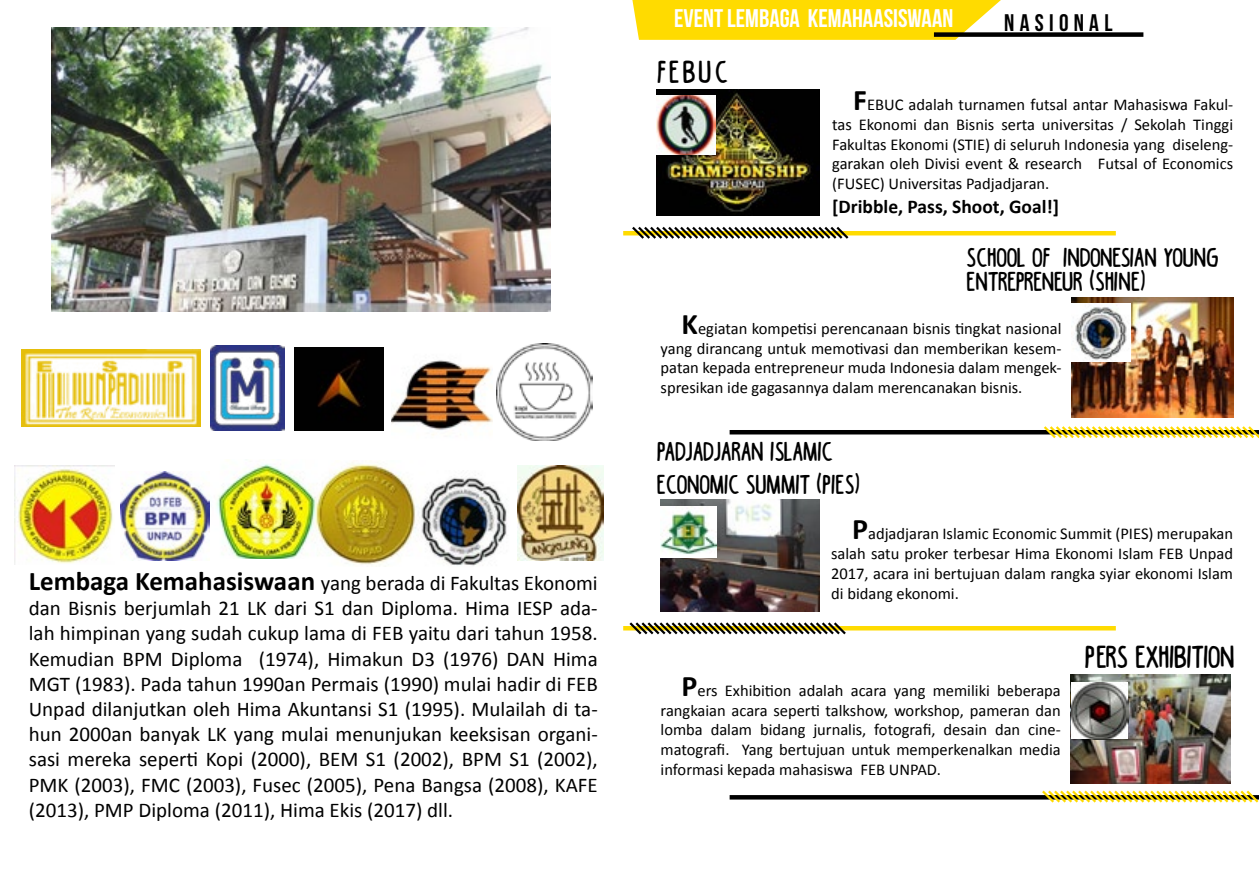
<style>
.page{position:relative;width:1259px;height:893px;background:#fff}
.page>*{position:absolute;margin:0;border:0;box-sizing:border-box;transform-origin:0 0}
.t1{font:700 31.5px "Black Coffee";color:#000}
.t2{font:700 27px/24px "Black Coffee";color:#000}
.t3{font:25.5px "Bebas Neue";color:#fff}
.t4{font:24px "Bebas Neue";letter-spacing:.22em;color:#000}
.t5{font:21px/25.2px "Calibri";color:#000;text-align:justify}
.t6{font:700 19.5px "Calibri";color:#000}
.t7{font:16.5px/19.8px "Calibri";color:#000;text-align:justify}
.s1{font-weight:700;font-size:27px}
.s2{font-weight:700;font-size:30px}
</style>
<div class="page">
<img style="left:295px;top:348px;width:89px;height:82px">
<img style="left:210px;top:346px;width:74px;height:84px">
<img style="left:22px;top:349px;width:178px;height:78px">
<img style="left:217px;top:464px;width:89px;height:94px">
<img style="left:120px;top:472px;width:90px;height:89px">
<img style="left:391px;top:360px;width:101px;height:75px">
<img style="left:15px;top:466px;width:99px;height:98px">
<img style="left:518px;top:465px;width:85px;height:95px">
<img style="left:428px;top:477px;width:79px;height:89px">
<img style="left:306px;top:462px;width:122px;height:103px">
<img style="left:496px;top:343px;width:96px;height:97px">
<img style="left:52px;top:27px;width:498px;height:284px">
<div style="left:729px;top:795px;width:530px;height:5px;background:#000"></div>
<img style="left:1071px;top:297px;width:162px;height:120px">
<img style="left:1071px;top:303px;width:59px;height:59px">
<img style="left:660px;top:499px;width:159px;height:113px">
<img style="left:660px;top:506px;width:56px;height:51px">
<img style="left:657px;top:89px;width:162px;height:126px">
<img style="left:657px;top:95px;width:58px;height:60px">
<svg style="left:632px;top:0;width:369px;height:40px;background:#fedd10"></svg>
<div style="left:934px;top:32px;width:209px;height:5px;background:#000"></div>
<img style="left:1071px;top:674px;width:159px;height:109px">
<img style="left:1071px;top:682px;width:57px;height:57px">
<hr style="left:623px;top:231px;width:492px;height:4px;background:#ffdb00">
<svg style="left:630px;top:226px;width:221px;height:13px"></svg>
<hr style="left:623px;top:626px;width:492px;height:4px;background:#ffdb00">
<svg style="left:627px;top:622px;width:221px;height:13px"></svg>
<hr style="left:729px;top:430px;width:530px;height:4px;background:#000">
<svg style="left:1041px;top:426px;width:218px;height:13px"></svg>
<svg style="left:1039px;top:790px;width:220px;height:13px"></svg>
<p class="t5" style="left:29px;top:571px;width:570px"><span class="s1">Lembaga Kemahasiswaan</span> yang berada di Fakultas Ekonomi dan Bisnis berjumlah 21 LK dari S1 dan Diploma. Hima IESP ada&shy;lah himpinan yang sudah cukup lama di FEB yaitu dari tahun 1958.<br>Kemudian BPM Diploma (1974), Himakun D3 (1976) DAN Hima MGT (1983). Pada tahun 1990an Permais (1990) mulai hadir di FEB Unpad dilanjutkan oleh Hima Akuntansi S1 (1995). Mulailah di ta&shy;hun 2000an banyak LK yang mulai menunjukan keeksisan organi&shy;sasi mereka seperti Kopi (2000), BEM S1 (2002), BPM S1 (2002), PMK (2003), FMC (2003), Fusec (2005), Pena Bangsa (2008), KAFE (2013), PMP Diploma (2011), Hima Ekis (2017) dll.</p>
<h3 class="t3" style="left:674px;top:4px;width:280px">EVENT LEMBAGA KEMAHaASISWAAN</h3>
<h3 class="t4" style="left:1004px;top:10px;width:110px">NASIONAL</h3>
<h1 class="t1" style="left:658px;top:53px;width:72px">FEBUC</h1>
<p class="t7" style="left:832px;top:95px;width:402px;text-indent:21px"><span class="s2">F</span>EBUC adalah turnamen futsal antar Mahasiswa Fakul&shy;tas Ekonomi dan Bisnis serta universitas / Sekolah Tinggi Fakultas Ekonomi (STIE) di seluruh Indonesia yang diseleng&shy;garakan oleh Divisi event &amp; research Futsal of Economics (FUSEC) Universitas Padjadjaran.</p>
<p class="t6" style="left:832px;top:194px;width:228px">[Dribble, Pass, Shoot, Goal!]</p>
<h2 class="t2" style="left:967px;top:245px;width:253px">SCHOOL OF INDONESIAN YOUNG<br>ENTREPRENEUR (SHINE)</h2>
<p class="t7" style="left:660px;top:319px;width:402px;text-indent:21px"><span class="s2">K</span>egiatan kompetisi perencanaan bisnis tingkat nasional yang dirancang untuk memotivasi dan memberikan kesem&shy;patan kepada entrepreneur muda Indonesia dalam mengek&shy;spresikan ide gagasannya dalam merencanakan bisnis.</p>
<h2 class="t2" style="left:657px;top:435px;width:205px;line-height:32.4px">PADJADJARAN ISLAMIC<br>ECONOMIC SUMMIT (PIES)</h2>
<p class="t7" style="left:831px;top:524px;width:403px;text-indent:21px"><span class="s2">P</span>adjadjaran Islamic Economic Summit (PIES) merupakan salah satu proker terbesar Hima Ekonomi Islam FEB Unpad 2017, acara ini bertujuan dalam rangka syiar ekonomi Islam di bidang ekonomi.</p>
<p class="t7" style="left:660px;top:680px;width:402px;text-indent:21px"><span class="s2">P</span>ers Exhibition adalah acara yang memiliki beberapa rangkaian acara seperti talkshow, workshop, pameran dan lomba dalam bidang jurnalis, fotografi, desain dan cine&shy;matografi. Yang bertujuan untuk memperkenalkan media informasi kepada mahasiswa FEB UNPAD.</p>
<h1 class="t1" style="left:1085px;top:638px;width:151px">PERS EXHIBITION</h1>
</div>
